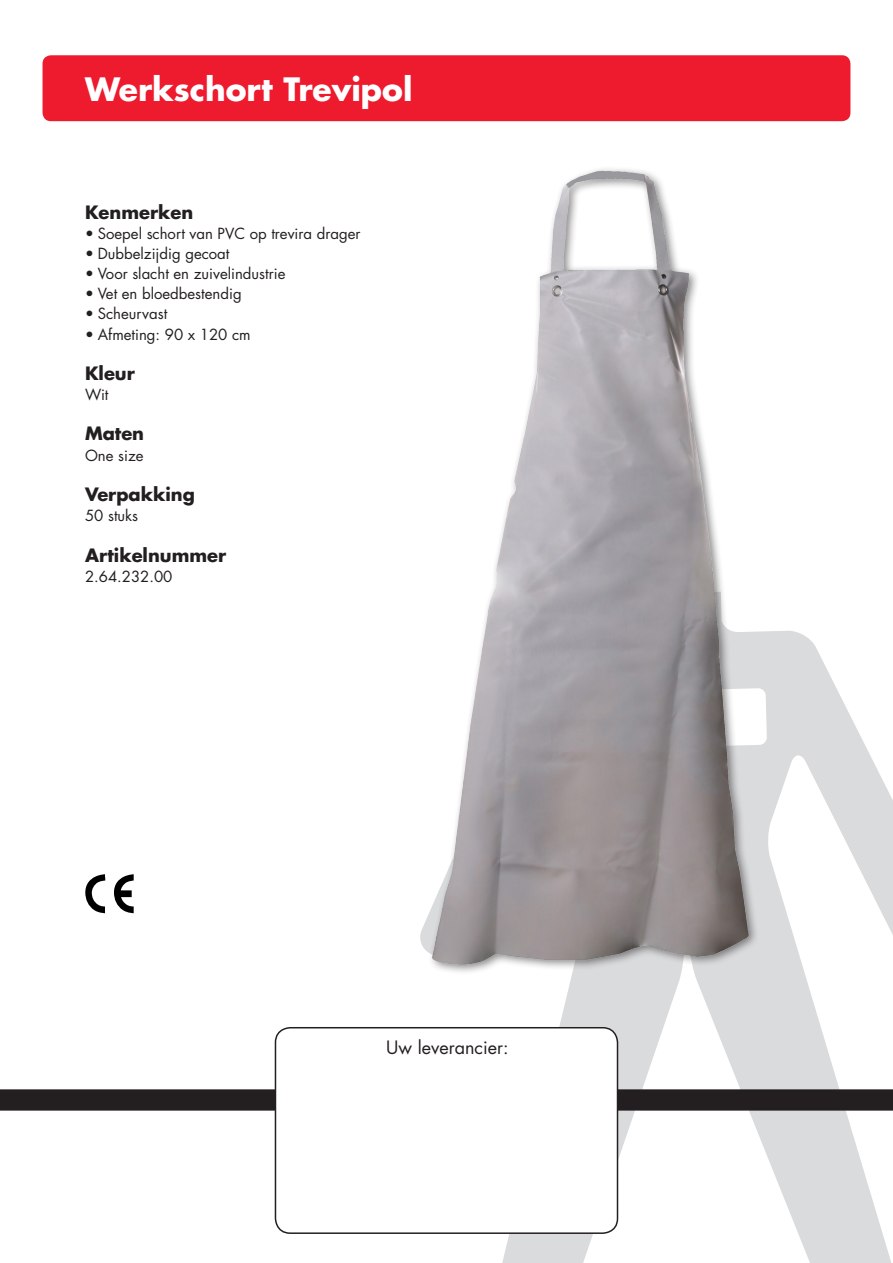
<style>
.page{position:relative;width:893px;height:1263px;background:#fff}
.page>*{position:absolute;margin:0;border:0;box-sizing:border-box;transform-origin:0 0}
.t1{font:700 31.35px "Futura";color:#fff}
.t2{font:700 18px "Futura";color:#231f20}
.t3{font:18px "Futura";color:#231f20}
.t4{font:15px "Futura";color:#231f20}
</style>
<div class="page">
<svg style="left:420px;top:925px;width:260px;height:338px"></svg>
<svg style="left:680px;top:631px;width:213px;height:632px"></svg>
<svg style="left:85px;top:874px;width:20px;height:39px"></svg>
<svg style="left:114px;top:874px;width:20px;height:39px"></svg>
<div style="left:0;top:1089px;width:893px;height:21px;background:#231f20"></div>
<div style="left:275px;top:1028px;width:342px;height:205px;background:#fff;border-radius:15px"></div>
<div style="left:275px;top:1027px;width:343px;height:207px;border:2px solid #231f20;border-radius:15px"></div>
<div style="left:43px;top:55px;width:807px;height:66px;background:#ed1b2d;border-radius:9px"></div>
<img style="left:424px;top:169px;width:333px;height:807px">
<h1 class="t1" style="left:85px;top:67px;width:329px">Werkschort Trevipol</h1>
<p class="t2" style="left:85px;top:199px;width:110px">Kenmerken</p>
<p class="t4" style="left:85px;top:223px;width:277px">• Soepel schort van PVC op trevira drager</p>
<p class="t4" style="left:85px;top:243px;width:146px">• Dubbelzijdig gecoat</p>
<p class="t4" style="left:85px;top:263px;width:202px">• Voor slacht en zuivelindustrie</p>
<p class="t4" style="left:85px;top:283px;width:158px">• Vet en bloedbestendig</p>
<p class="t4" style="left:85px;top:304px;width:84px">• Scheurvast</p>
<p class="t4" style="left:85px;top:324px;width:167px">• Afmeting: 90 x 120 cm</p>
<p class="t2" style="left:85px;top:361px;width:51px">Kleur</p>
<p class="t4" style="left:85px;top:384px;width:25px">Wit</p>
<p class="t2" style="left:85px;top:421px;width:61px">Maten</p>
<p class="t4" style="left:85px;top:445px;width:60px">One size</p>
<p class="t2" style="left:85px;top:482px;width:111px">Verpakking</p>
<p class="t4" style="left:85px;top:505px;width:55px">50 stuks</p>
<p class="t2" style="left:85px;top:542px;width:143px">Artikelnummer</p>
<p class="t4" style="left:85px;top:566px;width:89px">2.64.232.00</p>
<p class="t3" style="left:386px;top:1035px;width:124px">Uw leverancier:</p>
</div>
